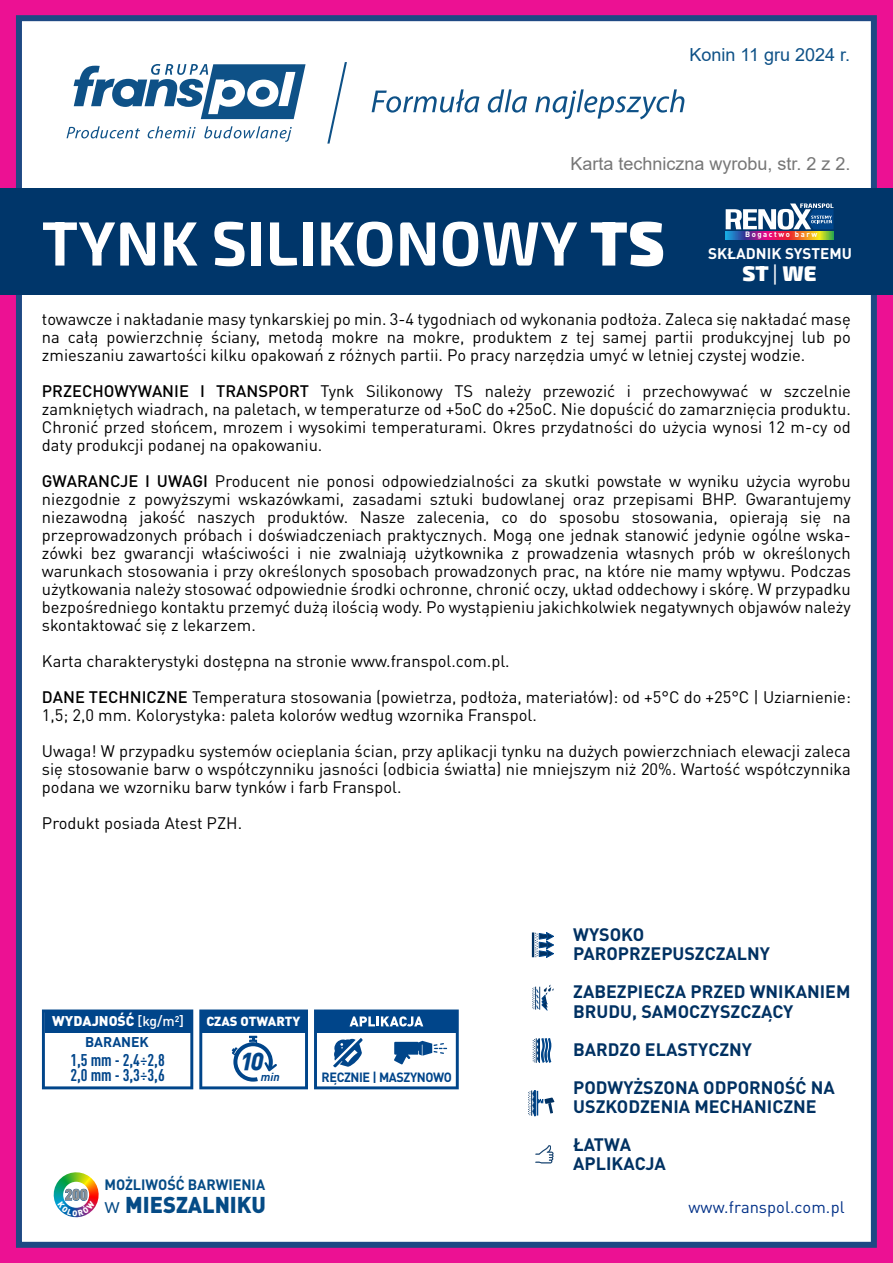
<style>
.page{position:relative;width:893px;height:1263px;background:#ec1193}
.page>*{position:absolute;margin:0;border:0;box-sizing:border-box;transform-origin:0 0}
.t1{font:700 62.4px "Exo 2";letter-spacing:.015em;color:#fff;scale:.95 1}
.t2{font:italic 700 41.1px "DIN Pro";color:#00458a}
.t3{font:900 22.65px "DIN Pro";color:#054b86}
.t4{font:900 21.3px "Exo 2";color:#fff}
.t5{font:18px "Arial";color:#767676}
.t6{font:18px "Arial";color:#0e5187}
.t7{font:700 17.85px "DIN Pro";color:#003162}
.t8{font:700 condensed 16.8px "DIN Pro";color:#00458a}
.t9{font:16.5px "DIN Pro";color:#000}
.t10{font:500 16.5px "DIN Pro";color:#000}
.t11{font:16.5px "DIN Pro";letter-spacing:.005em;color:#003087}
.t12{font:700 15.15px "DIN Pro";color:#fff}
.t13{font:900 15.15px "URWDIN Semi Cond";color:#8a8d8f}
.t14{font:700 14.85px "DIN Pro";color:#054b86}
.t15{font:900 13.95px "DIN Pro";color:#fff}
.t16{font:700 13.95px "DIN Pro";color:#00458a}
.t17{font:700 13.2px "DIN Pro";letter-spacing:-.03em;color:#00458a;scale:.95 1}
.t18{font:900 13.05px "DIN Pro";color:#fff}
.t19{font:italic 700 11.55px "DIN Pro";color:#00458a}
.t20{font:700 7.65px "DIN Pro";letter-spacing:.205em;color:#fff}
.s1{font-weight:900}
.s2{font-weight:500}
.s3{font-weight:400;font-size:22.05px}
</style>
<div class="page">
<div style="left:16px;top:15px;width:861px;height:1233px;background:#fff;border:6px solid #1e4984"></div>
<svg style="left:327px;top:62px;width:20px;height:82px"></svg>
<svg style="left:372px;top:89px;width:107px;height:24px"></svg>
<svg style="left:488px;top:89px;width:39px;height:24px"></svg>
<svg style="left:535px;top:89px;width:149px;height:30px"></svg>
<svg style="left:67px;top:126px;width:73px;height:12px"></svg>
<svg style="left:148px;top:126px;width:48px;height:12px"></svg>
<svg style="left:204px;top:126px;width:88px;height:16px"></svg>
<svg style="left:74px;top:64px;width:232px;height:55px"></svg>
<div style="left:0;top:189px;width:893px;height:106px;background:#00366a"></div>
<img style="left:54px;top:1172px;width:45px;height:45px">
<div style="left:63px;top:1182px;width:26px;height:26px;background:#fff;border-radius:50%"></div>
<svg style="left:314px;top:1009px;width:145px;height:80px"></svg>
<svg style="left:199px;top:1009px;width:109px;height:80px"></svg>
<svg style="left:42px;top:1009px;width:151px;height:80px"></svg>
<svg style="left:726px;top:231px;width:107px;height:8px"></svg>
<svg style="left:726px;top:203px;width:107px;height:27px"></svg>
<svg style="left:535px;top:1145px;width:18px;height:18px"></svg>
<svg style="left:528px;top:1090px;width:26px;height:26px"></svg>
<svg style="left:533px;top:1038px;width:19px;height:25px"></svg>
<svg style="left:532px;top:984px;width:22px;height:27px"></svg>
<hr style="left:532px;top:932px;width:2px;height:25px;background:#003162">
<svg style="left:535px;top:932px;width:19px;height:26px"></svg>
<svg style="left:57px;top:1189px;width:38px;height:27px"></svg>
<p class="t6" style="left:689px;top:48px;width:162px">Konin 11 gru 2024 r.</p>
<p class="t5" style="left:570px;top:157px;width:282px">Karta techniczna wyrobu, str. 2 z 2.</p>
<p class="t1" style="left:42px;top:203px;width:657px">TYNK SILIKONOWY <span class="s1">TS</span></p>
<p class="t20" style="left:745px;top:232px;width:74px">Bogactwo barw</p>
<p class="t4" style="left:742px;top:260px;width:75px">ST<span class="s2">|</span>WE</p>
<p class="t12" style="left:708px;top:248px;width:145px">SKŁADNIK SYSTEMU</p>
<p class="t9" style="left:42px;top:313px;width:810px">towawcze i nakładanie masy tynkarskiej po min. 3-4 tygodniach od wykonania podłoża. Zaleca się nakładać masę</p>
<p class="t9" style="left:42px;top:331px;width:810px">na całą powierzchnię ściany, metodą mokre na mokre, produktem z tej samej partii produkcyjnej lub po</p>
<p class="t9" style="left:42px;top:349px;width:765px">zmieszaniu zawartości kilku opakowań z różnych partii. Po pracy narzędzia umyć w letniej czystej wodzie.</p>
<p class="t10" style="left:42px;top:385px;width:269px">PRZECHOWYWANIE I TRANSPORT</p>
<p class="t9" style="left:321px;top:385px;width:532px">Tynk Silikonowy TS należy przewozić i przechowywać w szczelnie</p>
<p class="t9" style="left:42px;top:403px;width:810px">zamkniętych wiadrach, na paletach, w temperaturze od +5oC do +25oC. Nie dopuścić do zamarznięcia produktu.</p>
<p class="t9" style="left:42px;top:421px;width:810px">Chronić przed słońcem, mrozem i wysokimi temperaturami. Okres przydatności do użycia wynosi 12 m-cy od</p>
<p class="t9" style="left:42px;top:439px;width:282px">daty produkcji podanej na opakowaniu.</p>
<p class="t9" style="left:42px;top:475px;width:810px"><span class="s2">GWARANCJE I UWAGI</span> Producent nie ponosi odpowiedzialności za skutki powstałe w wyniku użycia wyrobu</p>
<p class="t9" style="left:42px;top:493px;width:810px">niezgodnie z powyższymi wskazówkami, zasadami sztuki budowlanej oraz przepisami BHP. Gwarantujemy</p>
<p class="t9" style="left:42px;top:511px;width:810px">niezawodną jakość naszych produktów. Nasze zalecenia, co do sposobu stosowania, opierają się na</p>
<p class="t9" style="left:42px;top:529px;width:810px">przeprowadzonych próbach i doświadczeniach praktycznych. Mogą one jednak stanowić jedynie ogólne wska-</p>
<p class="t9" style="left:42px;top:547px;width:810px">zówki bez gwarancji właściwości i nie zwalniają użytkownika z prowadzenia własnych prób w określonych</p>
<p class="t9" style="left:42px;top:565px;width:810px">warunkach stosowania i przy określonych sposobach prowadzonych prac, na które nie mamy wpływu. Podczas</p>
<p class="t9" style="left:42px;top:583px;width:810px">użytkowania należy stosować odpowiednie środki ochronne, chronić oczy, układ oddechowy i skórę. W przypadku</p>
<p class="t9" style="left:42px;top:601px;width:810px">bezpośredniego kontaktu przemyć dużą ilością wody. Po wystąpieniu jakichkolwiek negatywnych objawów należy</p>
<p class="t9" style="left:42px;top:619px;width:215px">skontaktować się z lekarzem.</p>
<p class="t9" style="left:42px;top:655px;width:469px">Karta charakterystyki dostępna na stronie www.franspol.com.pl.</p>
<p class="t9" style="left:42px;top:691px;width:810px"><span class="s2">DANE TECHNICZNE</span> Temperatura stosowania (powietrza, podłoża, materiałów): od +5°C do +25°C | Uziarnienie:</p>
<p class="t9" style="left:42px;top:709px;width:496px">1,5; 2,0 mm. Kolorystyka: paleta kolorów według wzornika Franspol.</p>
<p class="t9" style="left:42px;top:745px;width:810px">Uwaga! W przypadku systemów ocieplania ścian, przy aplikacji tynku na dużych powierzchniach elewacji zaleca</p>
<p class="t9" style="left:42px;top:763px;width:810px">się stosowanie barw o współczynniku jasności (odbicia światła) nie mniejszym niż 20%. Wartość współczynnika</p>
<p class="t9" style="left:42px;top:781px;width:361px">podana we wzorniku barw tynków i farb Franspol.</p>
<p class="t9" style="left:42px;top:817px;width:202px">Produkt posiada Atest PZH.</p>
<p class="t15" style="left:52px;top:1016px;width:133px">WYDAJNOŚĆ <span class="s2">[kg/m²]</span></p>
<p class="t16" style="left:85px;top:1037px;width:65px">BARANEK</p>
<p class="t8" style="left:70px;top:1054px;width:96px">1,5 mm - 2,4<span class="s2">÷</span>2,8</p>
<p class="t8" style="left:70px;top:1069px;width:96px">2,0 mm - 3,3<span class="s2">÷</span>3,6</p>
<p class="t18" style="left:206px;top:1017px;width:95px">CZAS OTWARTY</p>
<p class="t2" style="left:239px;top:1053px;width:25px">¹⁰</p>
<p class="t19" style="left:261px;top:1072px;width:20px">min</p>
<p class="t17" style="left:322px;top:1072px;width:139px">RĘCZNIE | MASZYNOWO</p>
<p class="t13" style="left:65px;top:1189px;width:24px">200</p>
<p class="t14" style="left:105px;top:1179px;width:162px">MOŻLIWOŚĆ BARWIENIA</p>
<p class="t3" style="left:105px;top:1197px;width:163px"><span class="s3">w</span> MIESZALNIKU</p>
<p class="t7" style="left:573px;top:928px;width:73px">WYSOKO</p>
<p class="t7" style="left:573px;top:947px;width:198px">PAROPRZEPUSZCZALNY</p>
<p class="t7" style="left:573px;top:986px;width:279px">ZABEZPIECZA PRZED WNIKANIEM</p>
<p class="t7" style="left:573px;top:1005px;width:222px">BRUDU, SAMOCZYSZCZĄCY</p>
<p class="t7" style="left:573px;top:1043px;width:180px">BARDZO ELASTYCZNY</p>
<p class="t7" style="left:573px;top:1081px;width:263px">PODWYŻSZONA ODPORNOŚĆ NA</p>
<p class="t7" style="left:573px;top:1100px;width:245px">USZKODZENIA MECHANICZNE</p>
<p class="t7" style="left:573px;top:1138px;width:59px">ŁATWA</p>
<p class="t7" style="left:573px;top:1158px;width:94px">APLIKACJA</p>
<p class="t11" style="left:688px;top:1201px;width:158px">www.franspol.com.pl</p>
</div>
